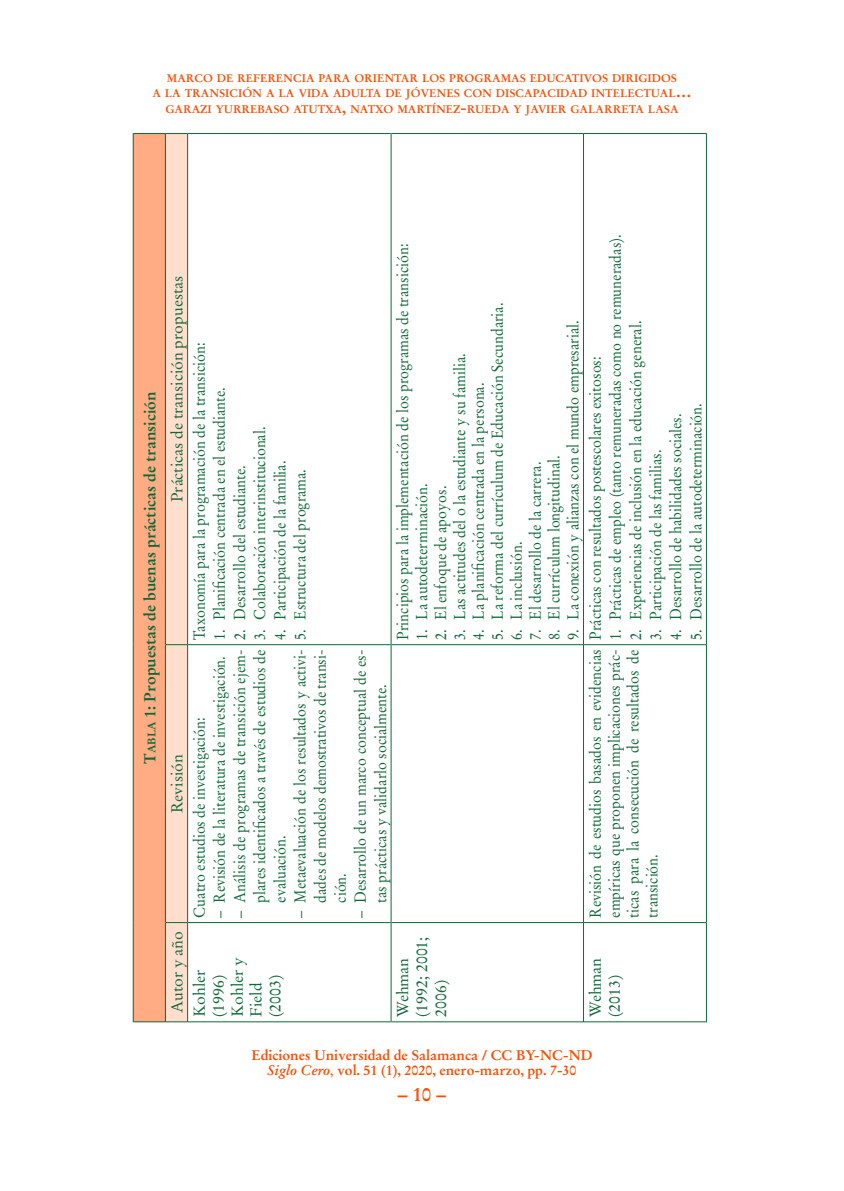
<style>
.page{position:relative;width:844px;height:1191px;background:#fff}
.page>*{position:absolute;margin:0;border:0;box-sizing:border-box;transform-origin:0 0}
.t1{font:700 19.25px "Stempel Garamond";color:#ff4c00}
.TEX_de_párrafo_N_par{font:15.75px/20.1px "Stempel Garamond";color:#0f6838;text-align:justify;scale:.9 1}
.TEX_de_párrafo_N_par-2{font:15.75px/18.9px "Stempel Garamond";color:#0f6838}
.t2{font:700 15.75px "Stempel Garamond";color:#0f6838}
.t3{font:700 14px/15.8px "Stempel Garamond";color:#ff4c00;text-align:center}
.t4{font:700 11.03px/15.8px "Stempel Garamond";color:#ff4c00;text-align:center}
.s1{font-size:15.75px}
.s2{font-style:inherit}
.s3{font-size:11.03px}
.s4{font-style:italic}
.s5{font-weight:400}
</style>
<div class="page">
<div style="left:133px;top:133px;width:32px;height:888px;background:#ffac85"></div>
<hr style="left:133px;top:922px;width:1px;height:100px;background:#0f6838">
<hr style="left:134px;top:1021px;width:31px;height:1px;background:#0f6838">
<hr style="left:133px;top:644px;width:1px;height:278px;background:#0f6838">
<hr style="left:133px;top:133px;width:1px;height:511px;background:#0f6838">
<hr style="left:134px;top:133px;width:31px;height:1px;background:#0f6838">
<svg style="left:165px;top:133px;width:22px;height:889px;background:#e9d3bf"></svg>
<hr style="left:187px;top:922px;width:1px;height:100px;background:#0f6838">
<hr style="left:188px;top:1021px;width:202px;height:1px;background:#0f6838">
<hr style="left:187px;top:644px;width:1px;height:278px;background:#0f6838">
<hr style="left:188px;top:922px;width:202px;height:1px;background:#0f6838">
<hr style="left:187px;top:133px;width:1px;height:511px;background:#0f6838">
<hr style="left:188px;top:644px;width:202px;height:1px;background:#0f6838">
<hr style="left:188px;top:133px;width:202px;height:1px;background:#0f6838">
<hr style="left:390px;top:922px;width:1px;height:100px;background:#0f6838">
<hr style="left:391px;top:1021px;width:192px;height:1px;background:#0f6838">
<hr style="left:390px;top:644px;width:1px;height:278px;background:#0f6838">
<hr style="left:391px;top:922px;width:192px;height:1px;background:#0f6838">
<hr style="left:390px;top:133px;width:1px;height:511px;background:#0f6838">
<hr style="left:391px;top:644px;width:192px;height:1px;background:#0f6838">
<hr style="left:391px;top:133px;width:192px;height:1px;background:#0f6838">
<hr style="left:583px;top:922px;width:1px;height:100px;background:#0f6838">
<hr style="left:583px;top:1021px;width:122px;height:1px;background:#0f6838">
<hr style="left:583px;top:644px;width:1px;height:278px;background:#0f6838">
<hr style="left:583px;top:922px;width:122px;height:1px;background:#0f6838">
<hr style="left:583px;top:133px;width:1px;height:511px;background:#0f6838">
<hr style="left:583px;top:644px;width:122px;height:1px;background:#0f6838">
<hr style="left:583px;top:133px;width:122px;height:1px;background:#0f6838">
<hr style="left:705px;top:922px;width:1px;height:100px;background:#0f6838">
<hr style="left:705px;top:644px;width:1px;height:278px;background:#0f6838">
<hr style="left:705px;top:133px;width:1px;height:511px;background:#0f6838">
<p class="t4" style="left:152px;top:70px;width:540px">MARCO DE REFERENCIA PARA ORIENTAR LOS PROGRAMAS EDUCATIVOS DIRIGIDOS<br>A LA TRANSICIÓN A LA VIDA ADULTA DE JÓVENES CON DISCAPACIDAD INTELECTUAL<span class="s1">…<br></span>GARAZI YURREBASO ATUTXA<span class="s1">,</span> NATXO MARTÍNEZ<span class="s1">-</span>RUEDA Y JAVIER GALARRETA LASA</p>
<p class="t2" style="left:140px;top:764px;width:374px;rotate:-90deg"><span class="s2">T</span><span class="s3">ABLA</span> 1: Propuestas de buenas prácticas de transición</p>
<p class="TEX_de_párrafo_N_par-2" style="left:168px;top:502px;width:228px;rotate:-90deg">Prácticas de transición propuestas</p>
<p class="TEX_de_párrafo_N_par" style="left:189px;top:639px;width:331px;rotate:-90deg">Taxonomía para la programación de la transición:</p>
<p class="TEX_de_párrafo_N_par" style="left:209px;top:639px;width:282px;rotate:-90deg">1. Planificación centrada en el estudiante.</p>
<p class="TEX_de_párrafo_N_par" style="left:250px;top:639px;width:238px;rotate:-90deg">3. Colaboración interinstitucional.</p>
<p class="TEX_de_párrafo_N_par" style="left:270px;top:639px;width:200px;rotate:-90deg">4. Participación de la familia.</p>
<p class="TEX_de_párrafo_N_par" style="left:290px;top:639px;width:191px;rotate:-90deg">5. Estructura del programa.</p>
<p class="TEX_de_párrafo_N_par" style="left:230px;top:639px;width:195px;rotate:-90deg">2. Desarrollo del estudiante.</p>
<p class="TEX_de_párrafo_N_par" style="left:605px;top:639px;width:451px;rotate:-90deg">1. Prácticas de empleo (tanto remuneradas como no remuneradas).</p>
<p class="TEX_de_párrafo_N_par" style="left:393px;top:639px;width:441px;rotate:-90deg">Principios para la implementación de los programas de transición:</p>
<p class="TEX_de_párrafo_N_par" style="left:487px;top:639px;width:376px;rotate:-90deg">5. La reforma del currículum de Educación Secundaria.</p>
<p class="TEX_de_párrafo_N_par" style="left:563px;top:639px;width:356px;rotate:-90deg">9. La conexión y alianzas con el mundo empresarial.</p>
<p class="TEX_de_párrafo_N_par" style="left:625px;top:639px;width:356px;rotate:-90deg">2. Experiencias de inclusión en la educación general.</p>
<p class="TEX_de_párrafo_N_par" style="left:449px;top:639px;width:320px;rotate:-90deg">3. Las actitudes del o la estudiante y su familia.</p>
<p class="TEX_de_párrafo_N_par" style="left:585px;top:639px;width:316px;rotate:-90deg">Prácticas con resultados postescolares exitosos:</p>
<p class="TEX_de_párrafo_N_par" style="left:468px;top:639px;width:287px;rotate:-90deg">4. La planificación centrada en la persona.</p>
<p class="TEX_de_párrafo_N_par" style="left:665px;top:639px;width:253px;rotate:-90deg">4. Desarrollo de habilidades sociales.</p>
<p class="TEX_de_párrafo_N_par" style="left:686px;top:639px;width:264px;rotate:-90deg">5. Desarrollo de la autodeterminación.</p>
<p class="TEX_de_párrafo_N_par" style="left:645px;top:639px;width:213px;rotate:-90deg">3. Participación de las familias.</p>
<p class="TEX_de_párrafo_N_par" style="left:525px;top:639px;width:199px;rotate:-90deg">7. El desarrollo de la carrera.</p>
<p class="TEX_de_párrafo_N_par" style="left:544px;top:639px;width:206px;rotate:-90deg">8. El currículum longitudinal.</p>
<p class="TEX_de_párrafo_N_par" style="left:412px;top:639px;width:175px;rotate:-90deg">1. La autodeterminación.</p>
<p class="TEX_de_párrafo_N_par" style="left:430px;top:639px;width:172px;rotate:-90deg">2. El enfoque de apoyos.</p>
<p class="TEX_de_párrafo_N_par" style="left:506px;top:639px;width:110px;rotate:-90deg">6. La inclusión.</p>
<p class="TEX_de_párrafo_N_par-2" style="left:168px;top:813px;width:60px;rotate:-90deg">Revisión</p>
<p class="TEX_de_párrafo_N_par" style="left:209px;top:917px;width:292px;rotate:-90deg">– Revisión de la literatura de investigación.</p>
<p class="TEX_de_párrafo_N_par" style="left:230px;top:902px;width:283px;text-indent:-15px;rotate:-90deg">– Análisis de programas de transición ejem&shy;plares identificados a través de estudios de evaluación.</p>
<p class="TEX_de_párrafo_N_par" style="left:290px;top:902px;width:283px;text-indent:-15px;rotate:-90deg">– Metaevaluación de los resultados y activi&shy;dades de modelos demostrativos de transi&shy;ción.</p>
<p class="TEX_de_párrafo_N_par" style="left:350px;top:902px;width:283px;text-indent:-15px;rotate:-90deg">– Desarrollo de un marco conceptual de es&shy;tas prácticas y validarlo socialmente.</p>
<p class="TEX_de_párrafo_N_par" style="left:189px;top:917px;width:224px;rotate:-90deg">Cuatro estudios de investigación:</p>
<p class="TEX_de_párrafo_N_par-2" style="left:168px;top:1013px;width:84px;rotate:-90deg">Autor y año</p>
<p class="TEX_de_párrafo_N_par-2" style="left:228px;top:1016px;width:61px;rotate:-90deg">Kohler y<br>Field</p>
<p class="TEX_de_párrafo_N_par-2" style="left:190px;top:1016px;width:49px;rotate:-90deg">Kohler</p>
<p class="TEX_de_párrafo_N_par-2" style="left:209px;top:1016px;width:43px;rotate:-90deg">(1996)</p>
<p class="TEX_de_párrafo_N_par-2" style="left:266px;top:1016px;width:43px;rotate:-90deg">(2003)</p>
<p class="TEX_de_párrafo_N_par-2" style="left:412px;top:1016px;width:82px;rotate:-90deg">(1992; 2001;<br>2006)</p>
<p class="TEX_de_párrafo_N_par-2" style="left:393px;top:1016px;width:61px;rotate:-90deg">Wehman</p>
<p class="TEX_de_párrafo_N_par" style="left:585px;top:917px;width:299px;line-height:18.9px;rotate:-90deg">Revisión de estudios basados en evidencias empíricas que proponen implicaciones prác&shy;ticas para la consecución de resultados de transición.</p>
<p class="TEX_de_párrafo_N_par-2" style="left:585px;top:1016px;width:61px;rotate:-90deg">Wehman</p>
<p class="TEX_de_párrafo_N_par-2" style="left:604px;top:1016px;width:43px;rotate:-90deg">(2013)</p>
<p class="t3" style="left:251px;top:1046px;width:342px">Ediciones Universidad de Salamanca / CC BY-NC-ND<br><span class="s4">Siglo Cero</span><span class="s5">,</span> vol. 51 (1), 2020, enero-marzo, pp. 7-30</p>
<p class="t1" style="left:398px;top:1082px;width:50px">– 10 –</p>
</div>
